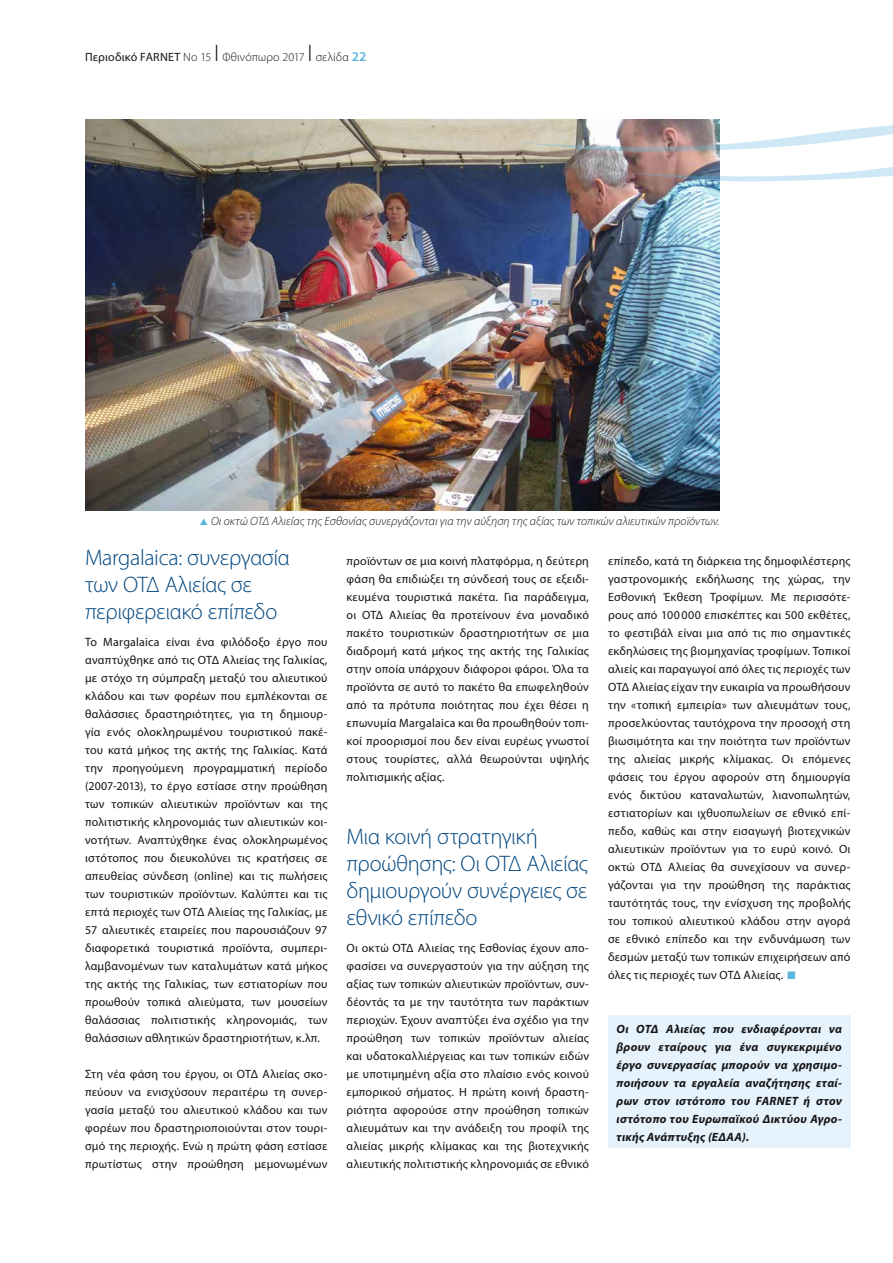
<style>
.page{position:relative;width:893px;height:1263px;background:#fff}
.page>*{position:absolute;margin:0;border:0;box-sizing:border-box;transform-origin:0 0}
.t1{font:300 22.5px/27px "Myriad Pro";letter-spacing:-.015em;color:#00467f}
.t2{font:12px/18px "Myriad Pro";letter-spacing:.02em;color:#141415;text-align:justify}
.t3{font:italic 700 12px/18px "Myriad Pro";letter-spacing:.025em;color:#141415;text-align:justify}
.t4{font:italic 300 12px "Myriad Pro";letter-spacing:.005em;color:#141415}
.t5{font:300 12px "Myriad Pro";letter-spacing:.015em;color:#141415}
.s1{font-weight:400}
.s2{font-size:24px}
.s3{font-weight:600;font-size:13.5px;color:#5cb7de}
.s4{color:#5cb7de}
</style>
<div class="page">
<div style="left:608px;top:1015px;width:242px;height:133px;background:#e6f2fc"></div>
<img style="left:85px;top:119px;width:635px;height:391px">
<img style="left:518px;top:119px;width:375px;height:69px">
<p class="t5" style="left:85px;top:50px;width:283px"><span class="s1">Περιοδικό FARNET</span> No 15 <span class="s2">I</span> Φθινόπωρο 2017 <span class="s2">I</span> σελίδα <span class="s3">22</span></p>
<p class="t4" style="left:199px;top:515px;width:522px"><span class="s4">▲</span> Οι οκτώ ΟΤΔ Αλιείας της Εσθονίας συνεργάζονται για την αύξηση της αξίας των τοπικών αλιευτικών προϊόντων.</p>
<h1 class="t1" style="left:85px;top:544px;width:206px">Margalaica: συνεργασία των ΟΤΔ Αλιείας σε περιφερειακό επίπεδο</h1>
<p class="t2" style="left:85px;top:632px;width:244px">Το Margalaica είναι ένα φιλόδοξο έργο που αναπτύχθηκε από τις ΟΤΔ Αλιείας της Γαλικίας, με στόχο τη σύμπραξη μεταξύ του αλιευτικού κλάδου και των φορέων που εμπλέκονται σε θαλάσσιες δραστηριότητες, για τη δημιουρ&shy;γία ενός ολοκληρωμένου τουριστικού πακέ&shy;του κατά μήκος της ακτής της Γαλικίας. Κατά την προηγούμενη προγραμματική περίοδο (2007-2013), το έργο εστίασε στην προώθηση των τοπικών αλιευτικών προϊόντων και της πολιτιστικής κληρονομιάς των αλιευτικών κοι&shy;νοτήτων. Αναπτύχθηκε ένας ολοκληρωμένος ιστότοπος που διευκολύνει τις κρατήσεις σε απευθείας σύνδεση (online) και τις πωλήσεις των τουριστικών προϊόντων. Καλύπτει και τις επτά περιοχές των ΟΤΔ Αλιείας της Γαλικίας, με 57 αλιευτικές εταιρείες που παρουσιάζουν 97 διαφορετικά τουριστικά προϊόντα, συμπερι&shy;λαμβανομένων των καταλυμάτων κατά μήκος της ακτής της Γαλικίας, των εστιατορίων που προωθούν τοπικά αλιεύματα, των μουσείων θαλάσσιας πολιτιστικής κληρονομιάς, των θαλάσσιων αθλητικών δραστηριοτήτων, κ.λπ.</p>
<p class="t2" style="left:85px;top:1064px;width:244px">Στη νέα φάση του έργου, οι ΟΤΔ Αλιείας σκο&shy;πεύουν να ενισχύσουν περαιτέρω τη συνερ&shy;γασία μεταξύ του αλιευτικού κλάδου και των φορέων που δραστηριοποιούνται στον τουρι&shy;σμό της περιοχής. Ενώ η πρώτη φάση εστίασε πρωτίστως στην προώθηση μεμονωμένων</p>
<p class="t2" style="left:347px;top:551px;width:244px">προϊόντων σε μια κοινή πλατφόρμα, η δεύτερη φάση θα επιδιώξει τη σύνδεσή τους σε εξειδι&shy;κευμένα τουριστικά πακέτα. Για παράδειγμα, οι ΟΤΔ Αλιείας θα προτείνουν ένα μοναδικό πακέτο τουριστικών δραστηριοτήτων σε μια διαδρομή κατά μήκος της ακτής της Γαλικίας στην οποία υπάρχουν διάφοροι φάροι. Όλα τα προϊόντα σε αυτό το πακέτο θα επωφεληθούν από τα πρότυπα ποιότητας που έχει θέσει η επωνυμία Margalaica και θα προωθηθούν τοπι&shy;κοί προορισμοί που δεν είναι ευρέως γνωστοί στους τουρίστες, αλλά θεωρούνται υψηλής πολιτισμικής αξίας.</p>
<h1 class="t1" style="left:347px;top:823px;width:243px">Μια κοινή στρατηγική προώθησης: Οι ΟΤΔ Αλιείας δημιουργούν συνέργειες σε εθνικό επίπεδο</h1>
<p class="t2" style="left:347px;top:938px;width:244px">Οι οκτώ ΟΤΔ Αλιείας της Εσθονίας έχουν απο&shy;φασίσει να συνεργαστούν για την αύξηση της αξίας των τοπικών αλιευτικών προϊόντων, συν&shy;δέοντάς τα με την ταυτότητα των παράκτιων περιοχών. Έχουν αναπτύξει ένα σχέδιο για την προώθηση των τοπικών προϊόντων αλιείας και υδατοκαλλιέργειας και των τοπικών ειδών με υποτιμημένη αξία στο πλαίσιο ενός κοινού εμπορικού σήματος. Η πρώτη κοινή δραστη&shy;ριότητα αφορούσε στην προώθηση τοπικών αλιευμάτων και την ανάδειξη του προφίλ της αλιείας μικρής κλίμακας και της βιοτεχνικής αλιευτικής πολιτιστικής κληρονομιάς σε εθνικό</p>
<p class="t2" style="left:608px;top:551px;width:244px">επίπεδο, κατά τη διάρκεια της δημοφιλέστερης γαστρονομικής εκδήλωσης της χώρας, την Εσθονική Έκθεση Τροφίμων. Με περισσότε&shy;ρους από 100 000 επισκέπτες και 500 εκθέτες, το φεστιβάλ είναι μια από τις πιο σημαντικές εκδηλώσεις της βιομηχανίας τροφίμων. Τοπικοί αλιείς και παραγωγοί από όλες τις περιοχές των ΟΤΔ Αλιείας είχαν την ευκαιρία να προωθήσουν την «τοπική εμπειρία» των αλιευμάτων τους, προσελκύοντας ταυτόχρονα την προσοχή στη βιωσιμότητα και την ποιότητα των προϊόντων της αλιείας μικρής κλίμακας. Οι επόμενες φάσεις του έργου αφορούν στη δημιουργία ενός δικτύου καταναλωτών, λιανοπωλητών, εστιατορίων και ιχθυοπωλείων σε εθνικό επί&shy;πεδο, καθώς και στην εισαγωγή βιοτεχνικών αλιευτικών προϊόντων για το ευρύ κοινό. Οι οκτώ ΟΤΔ Αλιείας θα συνεχίσουν να συνερ&shy;γάζονται για την προώθηση της παράκτιας ταυτότητάς τους, την ενίσχυση της προβολής του τοπικού αλιευτικού κλάδου στην αγορά σε εθνικό επίπεδο και την ενδυνάμωση των δεσμών μεταξύ των τοπικών επιχειρήσεων από όλες τις περιοχές των ΟΤΔ Αλιείας. <span class="s4">■</span></p>
<p class="t3" style="left:617px;top:1019px;width:227px">Οι ΟΤΔ Αλιείας που ενδιαφέρονται να βρουν εταίρους για ένα συγκεκριμένο έργο συνεργασίας μπορούν να χρησιμο&shy;ποιήσουν τα εργαλεία αναζήτησης εταί&shy;ρων στον ιστότοπο του FARNET ή στον ιστότοπο του Ευρωπαϊκού Δικτύου Αγρο&shy;τικής Ανάπτυξης (EΔΑΑ).</p>
</div>
